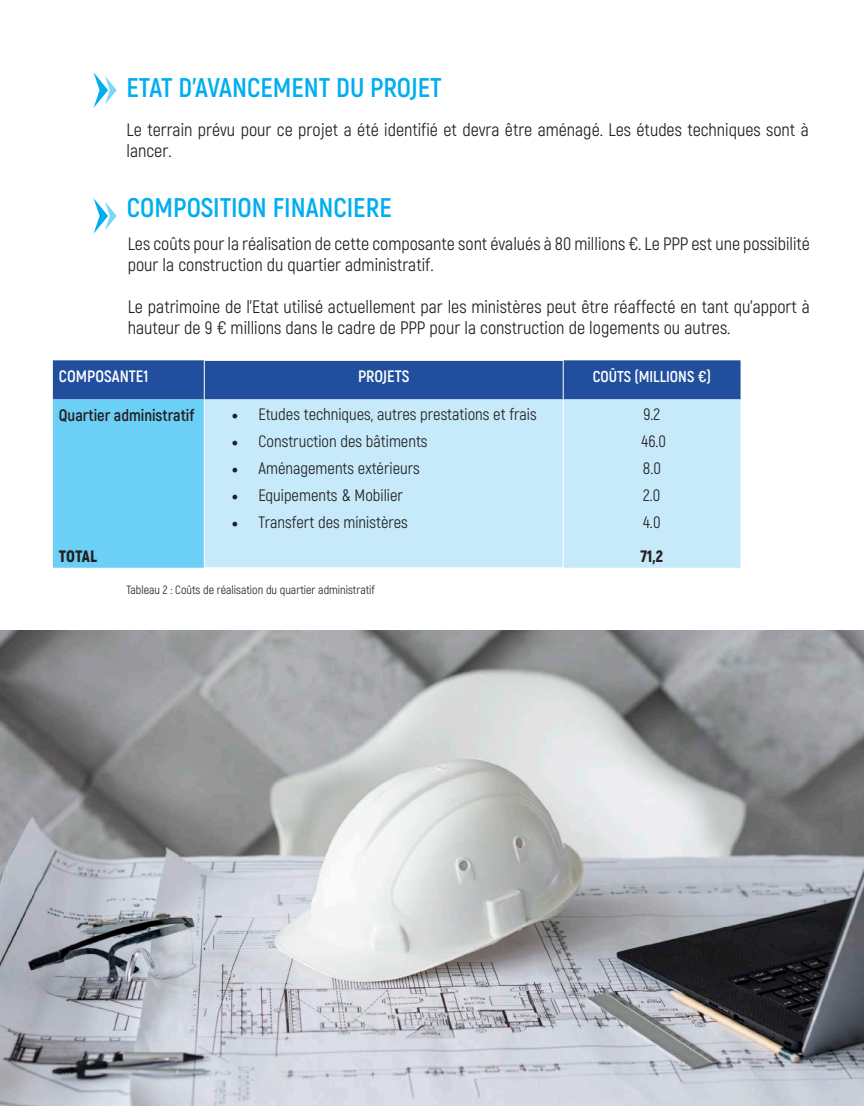
<style>
.page{position:relative;width:864px;height:1106px;background:#fff}
.page>*{position:absolute;margin:0;border:0;box-sizing:border-box;transform-origin:0 0}
.t1{font:700 27px "Akrobat";color:#00aeef}
.t2{font:18px/21px "Akrobat";color:#231f20}
.t3{font:16.5px/27px "Akrobat";color:#231f20}
.t4{font:700 16.5px "Akrobat";color:#231f20}
.t5{font:700 16.5px "Akrobat";color:#fff}
.t6{font:900 16.5px "Akrobat";color:#231f20}
.t7{font:700 15.75px "Akrobat";color:#fff}
.t8{font:12px "Akrobat";color:#231f20}
.s1{font-family:"Minion Pro";font-size:18px}
</style>
<div class="page">
<svg style="left:53px;top:360px;width:687px;height:208px;background:#97c8e8"></svg>
<hr style="left:204px;top:567px;width:359px;height:1px;background:#fff">
<svg style="left:93px;top:72px;width:24px;height:36px"></svg>
<svg style="left:93px;top:198px;width:24px;height:36px"></svg>
<img style="left:0;top:631px;width:863px;height:474px">
<hr style="left:863px;top:91px;width:1px;height:134px;background:#214f9e">
<h1 class="t1" style="left:126px;top:71px;width:317px">ETAT D’AVANCEMENT DU PROJET</h1>
<p class="t2" style="left:126px;top:119px;width:683px">Le terrain prévu pour ce projet a été identifié et devra être aménagé. Les études techniques sont à lancer.</p>
<h1 class="t1" style="left:127px;top:191px;width:266px">COMPOSITION FINANCIERE</h1>
<p class="t2" style="left:128px;top:233px;width:683px">Les coûts pour la réalisation de cette composante sont évalués à 80 millions €. Le PPP est une possibilité pour la construction du quartier administratif.</p>
<p class="t2" style="left:128px;top:296px;width:683px">Le patrimoine de l’Etat utilisé actuellement par les ministères peut être réaffecté en tant qu’apport à hauteur de 9 € millions dans le cadre de PPP pour la construction de logements ou autres.</p>
<p class="t5" style="left:59px;top:365px;width:91px">COMPOSANTE1</p>
<p class="t5" style="left:358px;top:365px;width:53px">PROJETS</p>
<p class="t7" style="left:592px;top:367px;width:120px">COÛTS (MILLIONS €)</p>
<p class="t4" style="left:59px;top:404px;width:137px">Quartier administratif</p>
<p class="t3" style="left:231px;top:401px;width:306px"><span class="s1">•</span> Etudes techniques, autres prestations et frais</p>
<p class="t3" style="left:231px;top:428px;width:197px"><span class="s1">•</span> Construction des bâtiments</p>
<p class="t3" style="left:231px;top:455px;width:190px"><span class="s1">•</span> Aménagements extérieurs</p>
<p class="t3" style="left:231px;top:482px;width:173px"><span class="s1">•</span> Equipements &amp; Mobilier</p>
<p class="t3" style="left:231px;top:509px;width:178px"><span class="s1">•</span> Transfert des ministères</p>
<p class="t3" style="left:641px;top:401px;width:26px">9.2<br>46.0<br>8.0<br>2.0<br>4.0</p>
<p class="t6" style="left:59px;top:545px;width:40px">TOTAL</p>
<p class="t6" style="left:640px;top:545px;width:24px">71,2</p>
<p class="t8" style="left:126px;top:583px;width:250px">Tableau 2 : Coûts de réalisation du quartier administratif</p>
</div>
